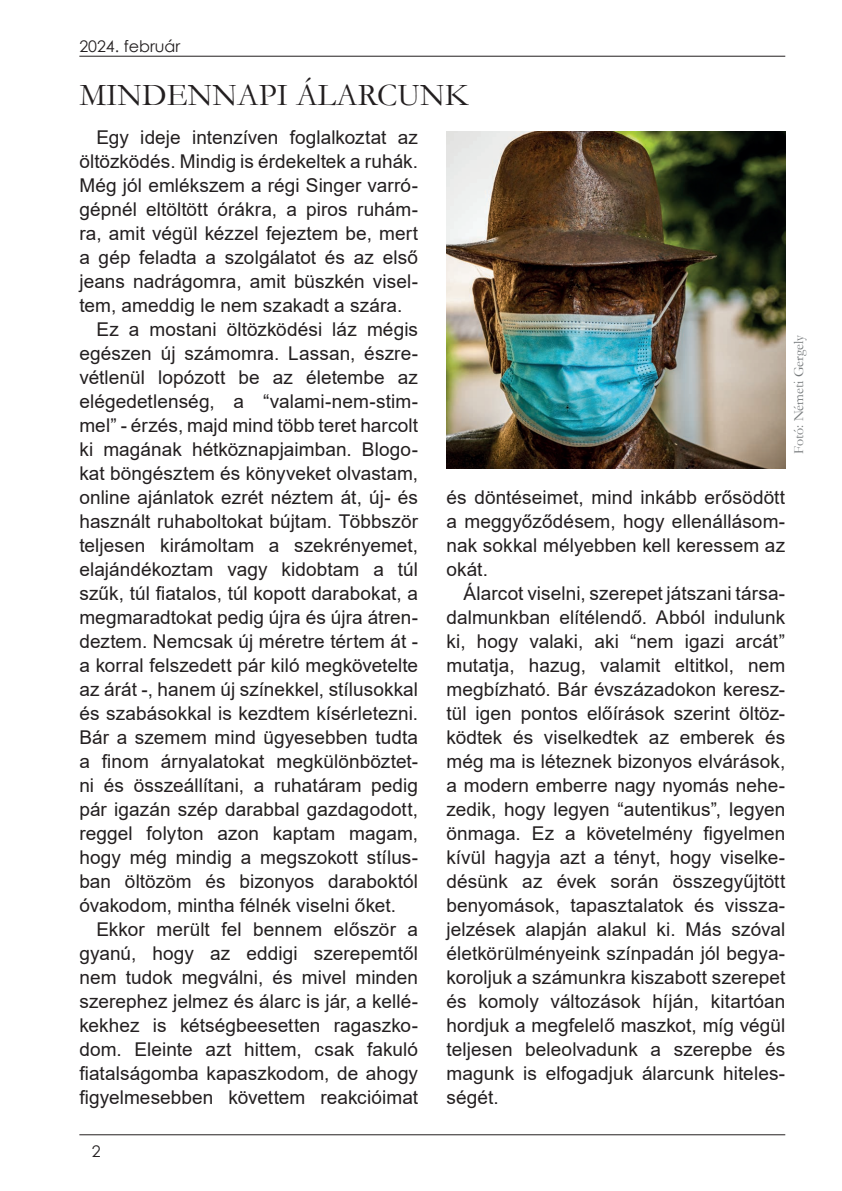
<style>
.page{position:relative;width:842px;height:1191px;background:#fff}
.page>*{position:absolute;margin:0;border:0;box-sizing:border-box;transform-origin:0 0}
.t1{font:32px "Garamond";color:#231f20}
.t2{font:19px/24px "Arial";letter-spacing:.005em;color:#231f20;text-align:justify}
.t3{font:16px "Century Gothic";color:#231f20}
.t4{font:14px "Garamond";color:#75797b}
</style>
<div class="page">
<hr style="left:79px;top:1134px;width:706px;height:1px;background:#231f20">
<hr style="left:79px;top:56px;width:706px;height:1px;background:#231f20">
<img style="left:446px;top:131px;width:339px;height:338px">
<p class="t3" style="left:79px;top:35px;width:102px">2024. február</p>
<h1 class="t1" style="left:79px;top:73px;width:391px">MINDENNAPI ÁLARCUNK</h1>
<p class="t2" style="left:96px;top:125px;width:323px">Egy ideje intenzíven foglalkoztat az</p>
<p class="t2" style="left:79px;top:149px;width:340px">öltözködés. Mindig is érdekeltek a ruhák.</p>
<p class="t2" style="left:79px;top:173px;width:340px">Még jól emlékszem a régi Singer varró-</p>
<p class="t2" style="left:79px;top:197px;width:340px">gépnél eltöltött órákra, a piros ruhám-</p>
<p class="t2" style="left:79px;top:221px;width:340px">ra, amit végül kézzel fejeztem be, mert</p>
<p class="t2" style="left:79px;top:245px;width:340px">a gép feladta a szolgálatot és az első</p>
<p class="t2" style="left:79px;top:269px;width:340px">jeans nadrágomra, amit büszkén visel-</p>
<p class="t2" style="left:79px;top:293px;width:325px">tem, ameddig le nem szakadt a szára.</p>
<p class="t2" style="left:96px;top:317px;width:323px">Ez a mostani öltözködési láz mégis</p>
<p class="t2" style="left:79px;top:341px;width:340px">egészen új számomra. Lassan, észre-</p>
<p class="t2" style="left:79px;top:365px;width:340px">vétlenül lopózott be az életembe az</p>
<p class="t2" style="left:79px;top:389px;width:340px">elégedetlenség, a “valami-nem-stim-</p>
<p class="t2" style="left:79px;top:413px;width:340px">mel” - érzés, majd mind több teret harcolt</p>
<p class="t2" style="left:79px;top:437px;width:340px">ki magának hétköznapjaimban. Blogo-</p>
<p class="t2" style="left:79px;top:461px;width:340px">kat böngésztem és könyveket olvastam,</p>
<p class="t2" style="left:79px;top:485px;width:340px">online ajánlatok ezrét néztem át, új- és</p>
<p class="t2" style="left:79px;top:509px;width:340px">használt ruhaboltokat bújtam. Többször</p>
<p class="t2" style="left:79px;top:533px;width:340px">teljesen kirámoltam a szekrényemet,</p>
<p class="t2" style="left:79px;top:557px;width:340px">elajándékoztam vagy kidobtam a túl</p>
<p class="t2" style="left:79px;top:581px;width:340px">szűk, túl fiatalos, túl kopott darabokat, a</p>
<p class="t2" style="left:79px;top:605px;width:340px">megmaradtokat pedig újra és újra átren-</p>
<p class="t2" style="left:79px;top:629px;width:340px">deztem. Nemcsak új méretre tértem át -</p>
<p class="t2" style="left:79px;top:653px;width:340px">a korral felszedett pár kiló megkövetelte</p>
<p class="t2" style="left:79px;top:677px;width:340px">az árát -, hanem új színekkel, stílusokkal</p>
<p class="t2" style="left:79px;top:701px;width:340px">és szabásokkal is kezdtem kísérletezni.</p>
<p class="t2" style="left:79px;top:725px;width:340px">Bár a szemem mind ügyesebben tudta</p>
<p class="t2" style="left:79px;top:749px;width:340px">a finom árnyalatokat megkülönböztet-</p>
<p class="t2" style="left:79px;top:773px;width:340px">ni és összeállítani, a ruhatáram pedig</p>
<p class="t2" style="left:79px;top:797px;width:340px">pár igazán szép darabbal gazdagodott,</p>
<p class="t2" style="left:79px;top:821px;width:340px">reggel folyton azon kaptam magam,</p>
<p class="t2" style="left:79px;top:845px;width:340px">hogy még mindig a megszokott stílus-</p>
<p class="t2" style="left:79px;top:869px;width:340px">ban öltözöm és bizonyos daraboktól</p>
<p class="t2" style="left:79px;top:893px;width:318px">óvakodom, mintha félnék viselni őket.</p>
<p class="t2" style="left:96px;top:917px;width:323px">Ekkor merült fel bennem először a</p>
<p class="t2" style="left:79px;top:941px;width:340px">gyanú, hogy az eddigi szerepemtől</p>
<p class="t2" style="left:79px;top:965px;width:340px">nem tudok megválni, és mivel minden</p>
<p class="t2" style="left:79px;top:989px;width:340px">szerephez jelmez és álarc is jár, a kellé-</p>
<p class="t2" style="left:79px;top:1013px;width:340px">kekhez is kétségbeesetten ragaszko-</p>
<p class="t2" style="left:79px;top:1037px;width:340px">dom. Eleinte azt hittem, csak fakuló</p>
<p class="t2" style="left:79px;top:1061px;width:340px">fiatalságomba kapaszkodom, de ahogy</p>
<p class="t2" style="left:79px;top:1085px;width:340px">figyelmesebben követtem reakcióimat</p>
<p class="t2" style="left:446px;top:485px;width:340px">és döntéseimet, mind inkább erősödött a meggyőződésem, hogy ellenállásom&shy;nak sokkal mélyebben kell keressem az okát.</p>
<p class="t2" style="left:446px;top:581px;width:340px;text-indent:17px">Álarcot viselni, szerepet játszani társa&shy;dalmunkban elítélendő. Abból indulunk ki, hogy valaki, aki “nem igazi arcát” mutatja, hazug, valamit eltitkol, nem megbízható. Bár évszázadokon keresz&shy;tül igen pontos előírások szerint öltöz&shy;ködtek és viselkedtek az emberek és még ma is léteznek bizonyos elvárások, a modern emberre nagy nyomás nehe&shy;zedik, hogy legyen “autentikus”, legyen önmaga. Ez a követelmény figyelmen kívül hagyja azt a tényt, hogy viselke&shy;désünk az évek során összegyűjtött benyomások, tapasztalatok és vissza&shy;jelzések alapján alakul ki. Más szóval életkörülményeink színpadán jól begya&shy;koroljuk a számunkra kiszabott szerepet és komoly változások híján, kitartóan hordjuk a megfelelő maszkot, míg végül teljesen beleolvadunk a szerepbe és magunk is elfogadjuk álarcunk hiteles&shy;ségét.</p>
<p class="t4" style="left:789px;top:454px;width:121px;rotate:-90deg">Fotó: Németi Gergely</p>
<p class="t3" style="left:92px;top:1140px;width:10px">2</p>
</div>
